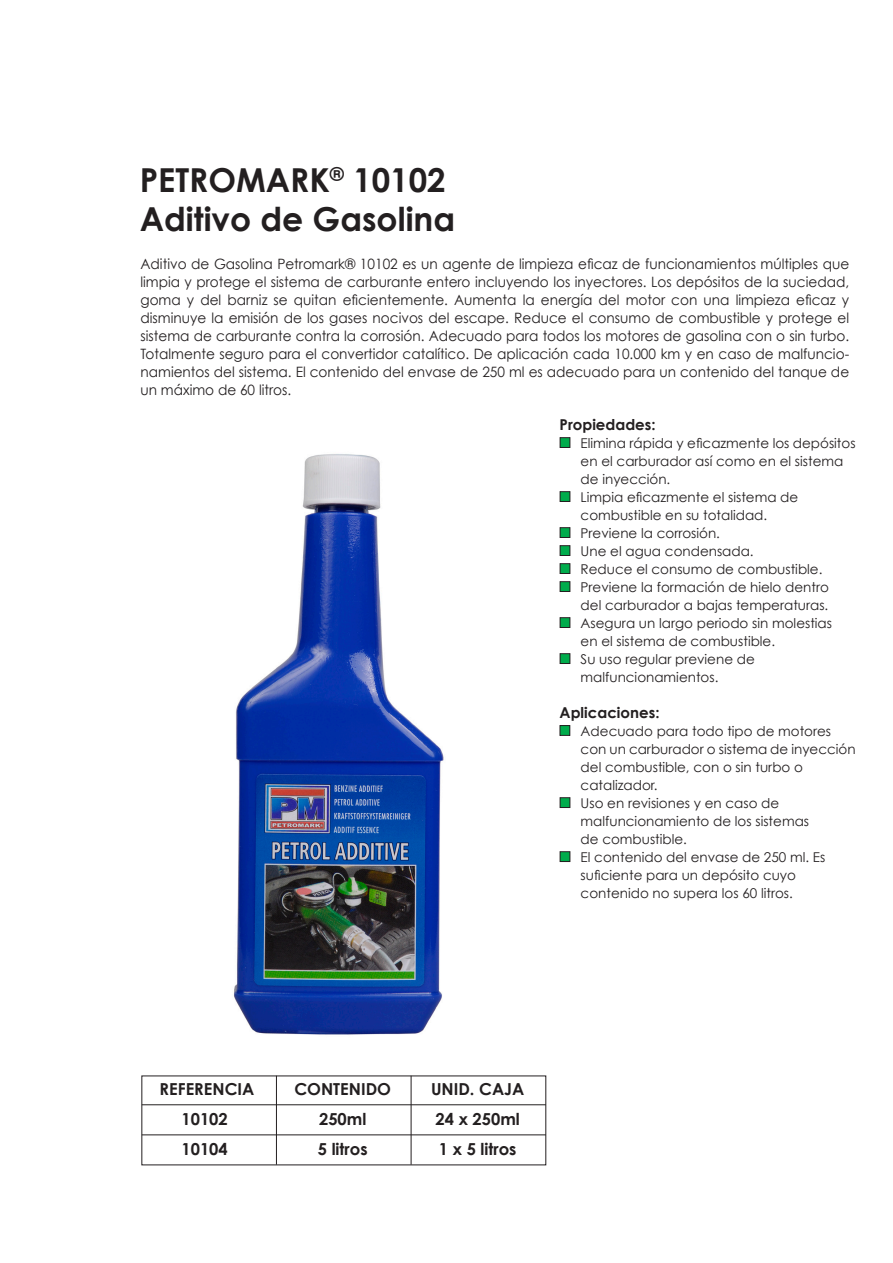
<style>
.page{position:relative;width:893px;height:1263px;background:#fff}
.page>*{position:absolute;margin:0;border:0;box-sizing:border-box;transform-origin:0 0}
.t1{font:700 33px "Century Gothic";color:#231f20}
.t2{font:700 16.5px "Century Gothic";color:#231f20}
.t3{font:700 15px "Century Gothic";color:#231f20}
.t4{font:14.25px/18px "Century Gothic";color:#231f20;text-align:justify;scale:.96 1}
.t5{font:13.5px/18px "Century Gothic";color:#231f20}
</style>
<div class="page">
<hr style="left:142px;top:1104px;width:404px;height:1px;background:#231f20">
<hr style="left:276px;top:1076px;width:1px;height:88px;background:#231f20">
<hr style="left:411px;top:1076px;width:1px;height:88px;background:#231f20">
<hr style="left:142px;top:1134px;width:404px;height:1px;background:#231f20">
<div style="left:560px;top:438px;width:10px;height:9px;background:#00ac4c"></div>
<div style="left:560px;top:437px;width:10px;height:11px;border:1px solid #231f20"></div>
<div style="left:560px;top:492px;width:10px;height:9px;background:#00ac4c"></div>
<div style="left:560px;top:491px;width:10px;height:11px;border:1px solid #231f20"></div>
<div style="left:560px;top:528px;width:10px;height:9px;background:#00ac4c"></div>
<div style="left:560px;top:527px;width:10px;height:11px;border:1px solid #231f20"></div>
<div style="left:560px;top:546px;width:10px;height:9px;background:#00ac4c"></div>
<div style="left:560px;top:545px;width:10px;height:11px;border:1px solid #231f20"></div>
<div style="left:560px;top:564px;width:10px;height:9px;background:#00ac4c"></div>
<div style="left:560px;top:563px;width:10px;height:11px;border:1px solid #231f20"></div>
<div style="left:560px;top:582px;width:10px;height:9px;background:#00ac4c"></div>
<div style="left:560px;top:581px;width:10px;height:11px;border:1px solid #231f20"></div>
<div style="left:560px;top:618px;width:10px;height:9px;background:#00ac4c"></div>
<div style="left:560px;top:617px;width:10px;height:11px;border:1px solid #231f20"></div>
<div style="left:560px;top:654px;width:10px;height:9px;background:#00ac4c"></div>
<div style="left:560px;top:653px;width:10px;height:11px;border:1px solid #231f20"></div>
<div style="left:560px;top:725px;width:10px;height:10px;background:#00ac4c"></div>
<div style="left:559px;top:725px;width:11px;height:11px;border:1px solid #231f20"></div>
<div style="left:560px;top:798px;width:10px;height:9px;background:#00ac4c"></div>
<div style="left:560px;top:797px;width:10px;height:11px;border:1px solid #231f20"></div>
<div style="left:560px;top:852px;width:10px;height:9px;background:#00ac4c"></div>
<div style="left:560px;top:851px;width:10px;height:11px;border:1px solid #231f20"></div>
<img style="left:234px;top:454px;width:210px;height:581px">
<p class="t1" style="left:140px;top:159px;width:307px">PETROMARK<sup>®</sup> 10102</p>
<p class="t1" style="left:140px;top:199px;width:317px">Aditivo de Gasolina</p>
<p class="t4" style="left:140px;top:254px;width:740px">Aditivo de Gasolina Petromark® 10102 es un agente de limpieza eficaz de funcionamientos múltiples que limpia y protege el sistema de carburante entero incluyendo los inyectores. Los depósitos de la suciedad, goma y del barniz se quitan eficientemente. Aumenta la energía del motor con una limpieza eficaz y disminuye la emisión de los gases nocivos del escape. Reduce el consumo de combustible y protege el sistema de carburante contra la corrosión. Adecuado para todos los motores de gasolina con o sin turbo.<br>Totalmente seguro para el convertidor catalítico. De aplicación cada 10.000 km y en caso de malfuncio&shy;namientos del sistema. El contenido del envase de 250 ml es adecuado para un contenido del tanque de un máximo de 60 litros.</p>
<p class="t3" style="left:560px;top:415px;width:98px">Propiedades:</p>
<p class="t5" style="left:581px;top:434px;width:276px">Elimina rápida y eficazmente los depósitos en el carburador así como en el sistema</p>
<p class="t5" style="left:581px;top:470px;width:91px">de inyección.</p>
<p class="t5" style="left:581px;top:488px;width:219px">Limpia eficazmente el sistema de</p>
<p class="t5" style="left:581px;top:506px;width:188px">combustible en su totalidad.</p>
<p class="t5" style="left:581px;top:524px;width:141px">Previene la corrosión.</p>
<p class="t5" style="left:581px;top:542px;width:175px">Une el agua condensada.</p>
<p class="t5" style="left:581px;top:560px;width:243px">Reduce el consumo de combustible.</p>
<p class="t5" style="left:581px;top:578px;width:250px">Previene la formación de hielo dentro</p>
<p class="t5" style="left:581px;top:596px;width:249px">del carburador a bajas temperaturas.</p>
<p class="t5" style="left:581px;top:614px;width:253px">Asegura un largo periodo sin molestias</p>
<p class="t5" style="left:581px;top:632px;width:196px">en el sistema de combustible.</p>
<p class="t5" style="left:581px;top:650px;width:176px">Su uso regular previene de</p>
<p class="t5" style="left:581px;top:668px;width:139px">malfuncionamientos.</p>
<p class="t3" style="left:560px;top:703px;width:101px">Aplicaciones:</p>
<p class="t5" style="left:581px;top:722px;width:252px">Adecuado para todo tipo de motores</p>
<p class="t5" style="left:581px;top:740px;width:276px">con un carburador o sistema de inyección del combustible, con o sin turbo o</p>
<p class="t5" style="left:581px;top:776px;width:79px">catalizador.</p>
<p class="t5" style="left:581px;top:794px;width:200px">Uso en revisiones y en caso de</p>
<p class="t5" style="left:581px;top:812px;width:230px">malfuncionamiento de los sistemas</p>
<p class="t5" style="left:581px;top:830px;width:108px">de combustible.</p>
<p class="t5" style="left:581px;top:848px;width:246px">El contenido del envase de 250 ml. Es</p>
<p class="t5" style="left:581px;top:866px;width:217px">suficiente para un depósito cuyo</p>
<p class="t5" style="left:581px;top:884px;width:214px">contenido no supera los 60 litros.</p>
<p class="t2" style="left:160px;top:1079px;width:96px">Referencia</p>
<p class="t2" style="left:294px;top:1079px;width:98px">Contenido</p>
<p class="t2" style="left:431px;top:1079px;width:95px">Unid. Caja</p>
<p class="t2" style="left:182px;top:1109px;width:48px">10102</p>
<p class="t2" style="left:319px;top:1109px;width:49px">250ml</p>
<p class="t2" style="left:436px;top:1109px;width:86px">24 x 250ml</p>
<p class="t2" style="left:182px;top:1139px;width:48px">10104</p>
<p class="t2" style="left:318px;top:1139px;width:51px">5 litros</p>
<p class="t2" style="left:439px;top:1139px;width:79px">1 x 5 litros</p>
</div>
